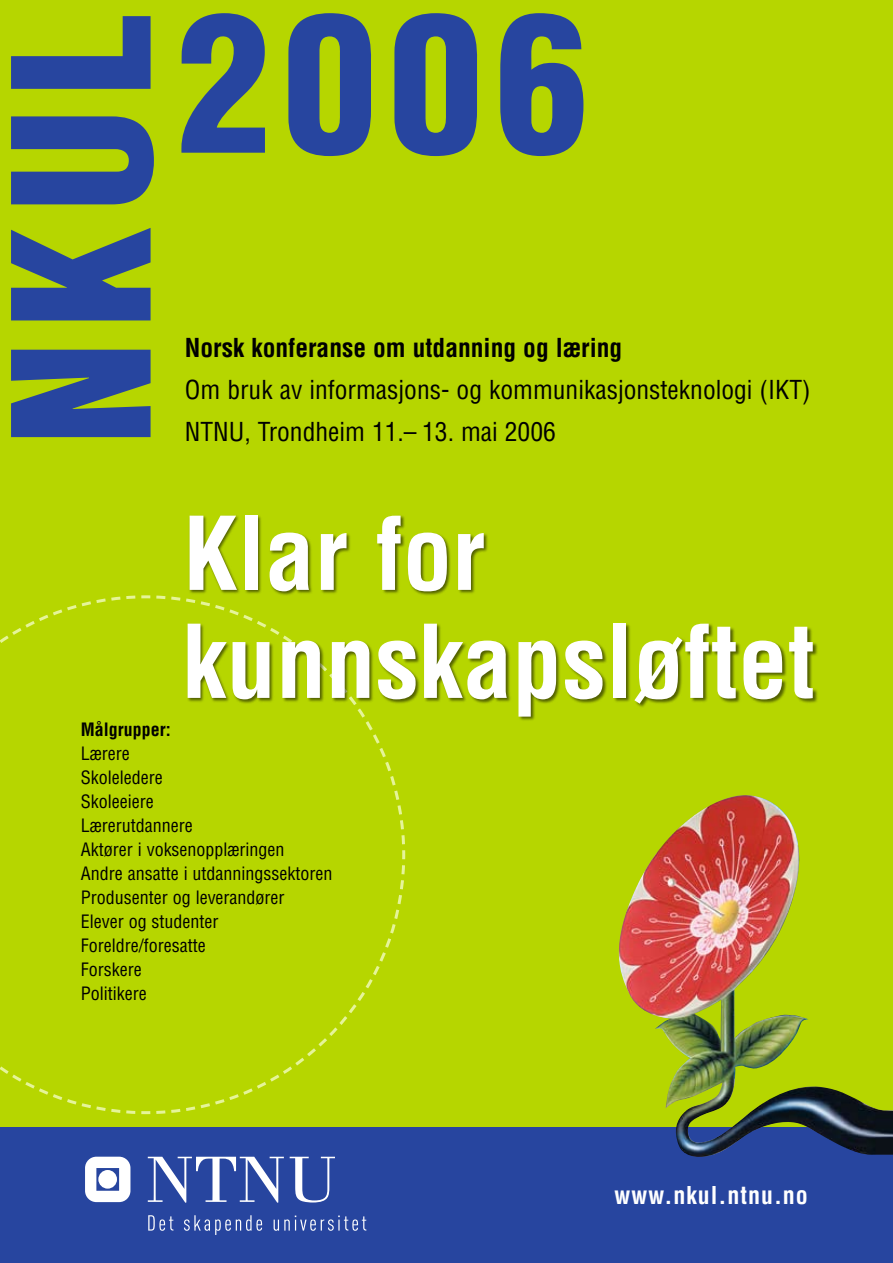
<style>
.page{position:relative;width:893px;height:1263px;background:#fff}
.page>*{position:absolute;margin:0;border:0;box-sizing:border-box;transform-origin:0 0}
.t1{font:900 condensed 186px "Helvetica LT Std";letter-spacing:.07em;color:#27459f}
.t2{font:700 condensed 99px/108px "Helvetica LT Std";color:#fff}
.t3{font:condensed 25.5px/42px "Helvetica LT Std";color:#000}
.t4{font:700 condensed 25.5px "Helvetica LT Std";color:#000}
.t5{font:700 condensed 24px "Helvetica LT Std";letter-spacing:.04em;color:#fff}
.t6{font:condensed 18px/24px "Helvetica LT Std";color:#000}
.t7{font:700 condensed 18px "Helvetica LT Std";color:#000}
</style>
<div class="page">
<div style="left:0;top:0;width:893px;height:1144px;background:#b6d600"></div>
<svg style="left:0;top:595px;width:406px;height:520px"></svg>
<div style="left:0;top:1127px;width:893px;height:136px;background:#27459f"></div>
<svg style="left:85px;top:1157px;width:45px;height:45px"></svg>
<div style="left:98px;top:1170px;width:19px;height:18px;background:#fff;border-radius:50%"></div>
<svg style="left:148px;top:1157px;width:136px;height:46px"></svg>
<svg style="left:290px;top:1157px;width:45px;height:45px"></svg>
<svg style="left:148px;top:1215px;width:25px;height:16px"></svg>
<svg style="left:184px;top:1215px;width:78px;height:20px"></svg>
<svg style="left:274px;top:1215px;width:92px;height:16px"></svg>
<div style="left:187px;top:515px;width:632px;height:207px;background:#000;opacity:.55"></div>
<img style="left:618px;top:795px;width:275px;height:362px">
<h1 class="t1" style="left:-35px;top:445px;width:433px;rotate:-90deg">NKUL</h1>
<h1 class="t1" style="left:177px;top:-33px;width:413px">2006</h1>
<h3 class="t4" style="left:185px;top:332px;width:439px">Norsk konferanse om utdanning og læring</h3>
<h3 class="t3" style="left:185px;top:369px;width:627px">Om bruk av informasjons- og kommunikasjonsteknologi (IKT)<br>NTNU, Trondheim 11.– 13. mai 2006</h3>
<h2 class="t2" style="left:183px;top:499px;width:634px">Klar for kunnskapsløftet</h2>
<p class="t7" style="left:81px;top:718px;width:91px">Målgrupper:</p>
<p class="t6" style="left:81px;top:741px;width:253px">Lærere<br>Skoleledere<br>Skoleeiere<br>Lærerutdannere<br>Aktører i voksenopplæringen<br>Andre ansatte i utdanningssektoren<br>Produsenter og leverandører<br>Elever og studenter<br>Foreldre/foresatte<br>Forskere<br>Politikere</p>
<h3 class="t5" style="left:614px;top:1180px;width:195px">www.nkul.ntnu.no</h3>
</div>
